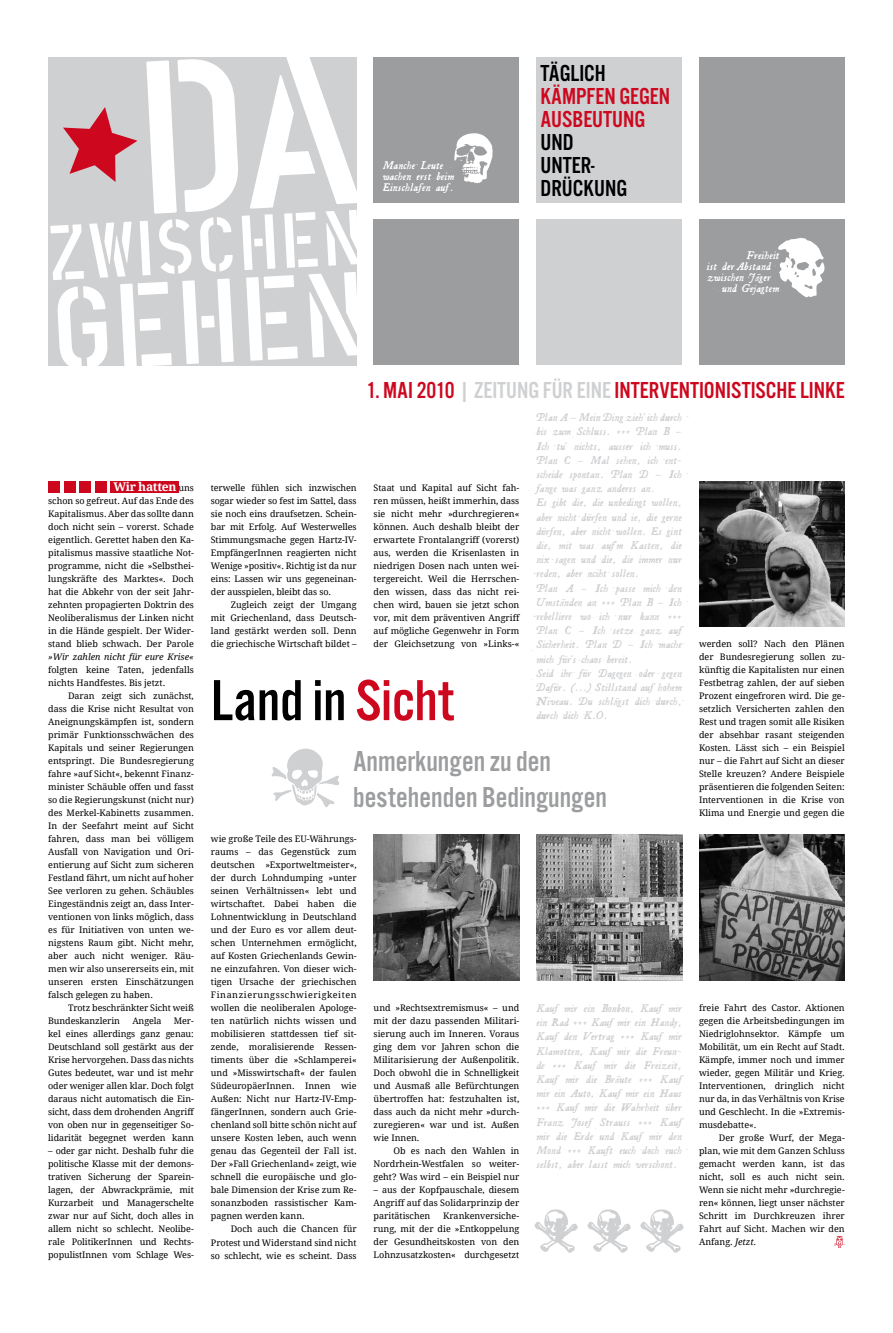
<style>
.page{position:relative;width:893px;height:1333px;background:#fff}
.page>*{position:absolute;margin:0;border:0;box-sizing:border-box;transform-origin:0 0}
.t1{font:60px "Alternate Gothic EF No Three";color:#000}
.t2{font:30px/36px "Alternate Gothic EF No Three";color:#9c9d9f}
.t3{font:24px/23px "Alternate Gothic EF No Three";color:#cd071e}
.t4{font:24px/23px "Alternate Gothic EF No Three";color:#000}
.t5{font:700 12px "Droid Serif";letter-spacing:-.02em;color:#fff}
.t6{font:italic 10px/14.2px "Georg";letter-spacing:-.01em;color:#cfd0d2}
.t7{font:italic 10px/11px "Georg";color:#fff}
.t8{font:9px/13px "Droid Serif";color:#000;text-align:justify}
.t9{font:italic 9px "Droid Serif";color:#000}
.s1{font-weight:400;font-size:9px;color:#000}
.s2{color:#cfd0d2}
.s3{color:#cd071e}
.s4{font-style:italic}
</style>
<div class="page">
<div style="left:111px;top:481px;width:68px;height:12px;background:#cd071e"></div>
<div style="left:48px;top:481px;width:12px;height:12px;background:#cd071e"></div>
<div style="left:64px;top:481px;width:12px;height:12px;background:#cd071e"></div>
<div style="left:79px;top:481px;width:12px;height:12px;background:#cd071e"></div>
<div style="left:95px;top:481px;width:12px;height:12px;background:#cd071e"></div>
<div style="left:374px;top:57px;width:145px;height:145px;background:#9c9d9f"></div>
<div style="left:537px;top:57px;width:145px;height:145px;background:#cfd0d2"></div>
<div style="left:699px;top:57px;width:146px;height:145px;background:#9c9d9f"></div>
<div style="left:374px;top:219px;width:145px;height:146px;background:#9c9d9f"></div>
<div style="left:537px;top:219px;width:145px;height:146px;background:#cfd0d2"></div>
<div style="left:699px;top:219px;width:146px;height:146px;background:#9c9d9f"></div>
<svg style="left:50px;top:57px;width:307px;height:308px"></svg>
<img style="left:374px;top:834px;width:145px;height:146px">
<img style="left:536px;top:834px;width:146px;height:146px">
<img style="left:699px;top:481px;width:146px;height:146px">
<img style="left:699px;top:834px;width:146px;height:146px">
<svg style="left:834px;top:1235px;width:11px;height:12px"></svg>
<svg style="left:272px;top:748px;width:67px;height:59px"></svg>
<svg style="left:534px;top:1209px;width:149px;height:43px"></svg>
<svg style="left:454px;top:133px;width:38px;height:50px"></svg>
<svg style="left:778px;top:238px;width:46px;height:59px"></svg>
<p class="t7" style="left:383px;top:160px;width:77px">Man che L eute wachen erstbeim<br>Ei n s chlafe n auf.</p>
<h3 class="t4" style="left:541px;top:61px;width:67px">TÄGLICH</h3>
<h3 class="t3" style="left:541px;top:84px;width:131px">KÄMPFEN GEGEN<br>AUSBEUTUNG</h3>
<h3 class="t4" style="left:541px;top:130px;width:88px">UND<br>UNTER-<br>DRÜCKUNG</h3>
<p class="t7" style="left:707px;top:250px;width:86px;text-indent:40px">Freiheit istderAbstand zwischen Jäger</p>
<p class="t7" style="left:722px;top:283px;width:60px">und Gejagtem</p>
<h3 class="t5" style="left:113px;top:479px;width:82px">Wir hatten <span class="s1">uns</span></h3>
<p class="t8" style="left:48px;top:494px;width:147px">schon so gefreut. Auf das Ende des Kapitalismus. Aber das sollte dann doch nicht sein – vorerst. Schade eigentlich. Gerettet haben den Ka&shy;pitalismus massive staatliche Not&shy;programme, nicht die »Selbsthei&shy;lungskräfte des Marktes«. Doch hat die Abkehr von der seit Jahr&shy;zehnten propagierten Doktrin des Neoliberalismus der Linken nicht in die Hände gespielt. Der Wider&shy;stand blieb schwach. Der Parole</p>
<p class="t9" style="left:48px;top:651px;width:147px">»Wir zahlen nicht für eure Krise«</p>
<p class="t8" style="left:48px;top:663px;width:147px">folgten keine Taten, jedenfalls nichts Handfestes. Bis jetzt.</p>
<p class="t8" style="left:48px;top:689px;width:147px;text-indent:20px">Daran zeigt sich zunächst, dass die Krise nicht Resultat von Aneignungskämpfen ist, sondern primär Funktionsschwächen des Kapitals und seiner Regierungen entspringt. Die Bundesregierung fahre »auf Sicht«, bekennt Finanz&shy;minister Schäuble offen und fasst so die Regierungskunst (nicht nur) des Merkel-Kabinetts zusammen.<br>In der Seefahrt meint auf Sicht fahren, dass man bei völligem Ausfall von Navigation und Ori&shy;entierung auf Sicht zum sicheren Festland fährt, um nicht auf hoher See verloren zu gehen. Schäubles Eingeständnis zeigt an, dass Inter&shy;ventionen von links möglich, dass es für Initiativen von unten we&shy;nigstens Raum gibt. Nicht mehr, aber auch nicht weniger. Räu&shy;men wir also unsererseits ein, mit unseren ersten Einschätzungen falsch gelegen zu haben.</p>
<p class="t8" style="left:48px;top:1001px;width:147px;text-indent:20px">Trotz beschränkter Sicht weiß<br>Bundeskanzlerin</p>
<p class="t8" style="left:132px;top:1014px;width:31px">Angela</p>
<p class="t8" style="left:48px;top:1014px;width:147px;text-indent:126px">Mer&shy;kel eines allerdings ganz genau:<br>Deutschland soll gestärkt aus der Krise hervorgehen. Dass das nichts Gutes bedeutet, war und ist mehr oder weniger allen klar. Doch folgt daraus nicht automatisch die Ein&shy;sicht, dass dem drohenden Angriff von oben nur in gegenseitiger So&shy;lidarität begegnet werden kann</p>
<p class="t8" style="left:48px;top:1144px;width:147px">– oder gar nicht. Deshalb fuhr die politische Klasse mit der demons&shy;trativen Sicherung der Sparein&shy;lagen, der Abwrackprämie, mit Kurzarbeit und Managerschelte zwar nur auf Sicht, doch alles in allem nicht so schlecht. Neolibe&shy;rale PolitikerInnen und Rechts&shy;populistInnen vom Schlage Wes-</p>
<h3 class="t3" style="left:366px;top:378px;width:480px">1. MAI 2010 <span class="s2">| ZEITUNG FÜR EINE</span> INTERVENTIONISTISCHE LINKE</h3>
<p class="t6" style="left:536px;top:411px;width:159px">Plan A – Mein Dingzieh‘ ichdurch bis zum Schluss. +++ Plan B –<br>Ich tu‘ nichts, ausser ich muss.<br>Plan C – Mal sehen, ichent&shy;scheide spontan. Plan D – Ich fange was ganzanderes an.<br>Es gibtdie, die unbedingtwollen, aber nichtdürfen und ie, die gerne dürfen, aber nichtwollen. Es gint die, mitwas auf‘m Kasten, die nixsagen und die, die immer nur reden, aber ncihtsollen.<br>Plan A – Ich passe mich den<br>Umständen an +++ Plan B – Ich rebelliere woich nur kann +++<br>P lan C – Ich s e tze gan z auf<br>Siche r he i t. P lan D – I chmache michfür‘s chaos bereit.<br>Seid ihr für Dagegen oder gegen<br>Dafür. (...) Stillstand aufhohem<br>Niveau. Duschlägstdichdurch, durchdichK.O.</p>
<p class="t8" style="left:211px;top:481px;width:147px">terwelle fühlen sich inzwischen sogar wieder so fest im Sattel, dass sie noch eins draufsetzen. Schein&shy;bar mit Erfolg. Auf Westerwelles Stimmungsmache gegen Hartz-IV-EmpfängerInnen reagierten nicht Wenige »positiv«. Richtig ist da nur eins: Lassen wir uns gegeneinan&shy;der ausspielen, bleibt das so.</p>
<p class="t8" style="left:211px;top:598px;width:147px;text-indent:20px">Zugleich zeigt der Umgang mit Griechenland, dass Deutsch&shy;land gestärkt werden soll. Denn die griechische Wirtschaft bildet –</p>
<p class="t8" style="left:374px;top:481px;width:147px">Staat und Kapital auf Sicht fah&shy;ren müssen, heißt immerhin, dass sie nicht mehr »durchregieren« können. Auch deshalb bleibt der erwartete Frontalangriff (vorerst) aus, werden die Krisenlasten in niedrigen Dosen nach unten wei&shy;tergereicht. Weil die Herrschen&shy;den wissen, dass das nicht rei&shy;chen wird, bauen sie jetzt schon vor, mit dem präventiven Angriff auf mögliche Gegenwehr in Form der Gleichsetzung von »Links-«</p>
<p class="t8" style="left:699px;top:637px;width:147px">werden soll? Nach den Plänen der Bundesregierung sollen zu&shy;künftig die Kapitalisten nur einen Festbetrag zahlen, der auf sieben Prozent eingefroren wird. Die ge&shy;setzlich Versicherten zahlen den Rest und tragen somit alle Risiken der absehbar rasant steigenden Kosten. Lässt sich – ein Beispiel nur – die Fahrt auf Sicht an dieser Stelle kreuzen? Andere Beispiele präsentieren die folgenden Seiten:<br>Interventionen in die Krise von Klima und Energie und gegen die</p>
<h1 class="t1" style="left:211px;top:669px;width:245px">Land in <span class="s3">Sicht</span></h1>
<h2 class="t2" style="left:353px;top:742px;width:255px">Anmerkungen zu den bestehenden Bedingungen</h2>
<p class="t8" style="left:211px;top:832px;width:147px">wie große Teile des EU-Währungs&shy;raums – das Gegenstück zum deutschen »Exportweltmeister«, der durch Lohndumping »unter seinen Verhältnissen« lebt und wirtschaftet. Dabei haben die Lohnentwicklung in Deutschland und der Euro es vor allem deut&shy;schen Unternehmen ermöglicht, auf Kosten Griechenlands Gewin&shy;ne einzufahren. Von dieser wich&shy;tigen Ursache der griechischen Finanzierungsschwierigkeiten wollen die neoliberalen Apologe&shy;ten natürlich nichts wissen und mobilisieren stattdessen tief sit&shy;zende, moralisierende Ressen&shy;timents über die »Schlamperei« und »Misswirtschaft« der faulen SüdeuropäerInnen. Innen wie Außen: Nicht nur Hartz-IV-Emp&shy;fängerInnen, sondern auch Grie&shy;chenland soll bitte schön nicht auf unsere Kosten leben, auch wenn genau das Gegenteil der Fall ist.<br>Der »Fall Griechenland« zeigt, wie schnell die europäische und glo&shy;bale Dimension der Krise zum Re&shy;sonanzboden rassistischer Kam&shy;pagnen werden kann.</p>
<p class="t8" style="left:211px;top:1222px;width:147px;text-indent:20px">Doch auch die Chancen für Protest und Widerstand sind nicht so schlecht, wie es scheint. Dass</p>
<p class="t8" style="left:374px;top:1001px;width:147px">und »Rechtsextremismus« – und mit der dazu passenden Militari&shy;sierung auch im Inneren. Voraus ging dem vor Jahren schon die Militarisierung der Außenpolitik.<br>Doch obwohl die in Schnelligkeit und Ausmaß alle Befürchtungen übertroffen hat: festzuhalten ist, dass auch da nicht mehr »durch&shy;zuregieren« war und ist. Außen wie Innen.</p>
<p class="t8" style="left:374px;top:1144px;width:147px;text-indent:20px">Ob es nach den Wahlen in Nordrhein-Westfalen so weiter&shy;geht? Was wird – ein Beispiel nur</p>
<p class="t8" style="left:374px;top:1183px;width:147px">– aus der Kopfpauschale, diesem Angriff auf das Solidarprinzip der paritätischen</p>
<p class="t8" style="left:374px;top:1209px;width:147px;text-indent:69px">Krankenversiche&shy;rung, mit der die »Entkoppelung der Gesundheitskosten von den Lohnzusatzkosten« durchgesetzt</p>
<p class="t6" style="left:536px;top:1001px;width:156px">Kaufmir ein Bonbon, Kaufmir ein Rad +++ Kaufmir ein Handy,<br>Kaufden Vertrag+++ Kaufmir<br>Klamotten, Kaufmir die Freun&shy;de +++ Kaufmir die Freizeit,<br>Kaufmir die Bräute +++ Kauf mir ein Auto, Kaufmir ein Haus +++ Kaufmir die Wahrheitüber<br>Franz JosefStrauss +++ Kauf mir die Erde und Kaufmir den<br>M on d + + + Kaufteuchdocheuch selbst, aber lasstmichverschont.</p>
<p class="t8" style="left:699px;top:1001px;width:147px">freie Fahrt des Castor. Aktionen gegen die Arbeitsbedingungen im Niedriglohnsektor. Kämpfe um Mobilität, um ein Recht auf Stadt.<br>Kämpfe, immer noch und immer wieder, gegen Militär und Krieg.<br>Interventionen, dringlich nicht nur da, in das Verhältnis von Krise und Geschlecht. In die »Extremis&shy;musdebatte«.</p>
<p class="t8" style="left:699px;top:1131px;width:147px;text-indent:20px">Der große Wurf, der Mega&shy;plan, wie mit dem Ganzen Schluss gemacht werden kann, ist das nicht, soll es auch nicht sein.<br>Wenn sie nicht mehr »durchregie&shy;ren« können, liegt unser nächster Schritt im Durchkreuzen ihrer Fahrt auf Sicht. Machen wir den Anfang. <span class="s4">Jetzt.</span></p>
</div>
